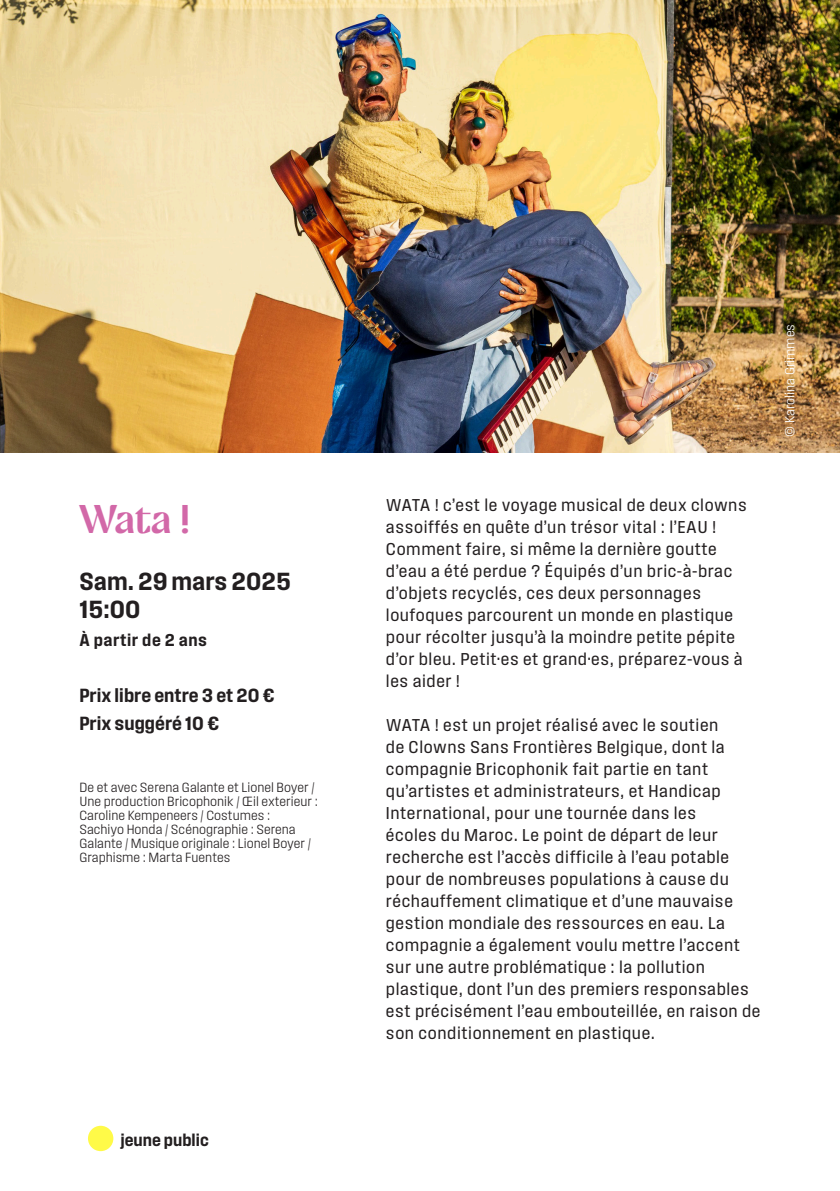
<style>
.page{position:relative;width:840px;height:1191px;background:#fff}
.page>*{position:absolute;margin:0;border:0;box-sizing:border-box;transform-origin:0 0}
.t1{font:300 40px "Gyst Variable Roman";color:#d268a8}
.t2{font:26px "Field Gothic No.54 Demi Compact";color:#231f20}
.t3{font:20px "Field Gothic No.54 Demi Compact";color:#231f20}
.t4{font:18px/22px "Field Gothic No.52 Reg Compact";letter-spacing:.03em;color:#231f20}
.t5{font:18px "Field Gothic No.54 Demi Compact";letter-spacing:.03em;color:#231f20}
.t6{font:18px "Field Gothic No.54 Demi Compact";letter-spacing:.005em;color:#231f20}
.t7{font:14px/14px "Field Gothic No.51 Light Compact";color:#231f20}
.t8{font:14px "Field Gothic No.51 Light Compact";color:#fff}
</style>
<div class="page">
<img style="left:0;top:0;width:839px;height:452px">
<div style="left:88px;top:1125px;width:25px;height:26px;background:#fffa48;border-radius:50%"></div>
<p class="t1" style="left:79px;top:497px;width:112px">Wata !</p>
<p class="t2" style="left:79px;top:567px;width:213px">Sam. 29 mars 2025</p>
<p class="t2" style="left:79px;top:595px;width:62px">15:00</p>
<p class="t5" style="left:79px;top:630px;width:129px">À partir de 2 ans</p>
<p class="t3" style="left:79px;top:684px;width:197px">Prix libre entre 3 et 20 €</p>
<p class="t3" style="left:79px;top:712px;width:141px">Prix suggéré 10 €</p>
<p class="t7" style="left:79px;top:780px;width:240px">De et avec Serena Galante et Lionel Boyer / Une production Bricophonik / Œil exterieur :<br>Caroline Kempeneers / Costumes :<br>Sachiyo Honda / Scénographie : Serena Galante / Musique originale : Lionel Boyer / Graphisme : Marta Fuentes</p>
<p class="t6" style="left:120px;top:1129px;width:90px">jeune public</p>
<p class="t4" style="left:386px;top:493px;width:362px">WATA ! c’est le voyage musical de deux clowns assoiffés en quête d’un trésor vital : l’EAU !<br>Comment faire, si même la dernière goutte d’eau a été perdue ? Équipés d’un bric-à-brac d’objets recyclés, ces deux personnages loufoques parcourent un monde en plastique pour récolter jusqu’à la moindre petite pépite d’or bleu. Petit·es et grand·es, préparez-vous à les aider !</p>
<p class="t4" style="left:386px;top:713px;width:376px">WATA ! est un projet réalisé avec le soutien<br>de Clowns Sans Frontières Belgique, dont la compagnie Bricophonik fait partie en tant qu’artistes et administrateurs, et Handicap International, pour une tournée dans les<br>écoles du Maroc. Le point de départ de leur recherche est l’accès difficile à l’eau potable pour de nombreuses populations à cause du réchauffement climatique et d’une mauvaise gestion mondiale des ressources en eau. La compagnie a également voulu mettre l’accent sur une autre problématique : la pollution plastique, dont l’un des premiers responsables est précisément l’eau embouteillée, en raison de son conditionnement en plastique.</p>
<p class="t8" style="left:781px;top:437px;width:114px;rotate:-90deg">© Karolina Grimmes</p>
</div>
